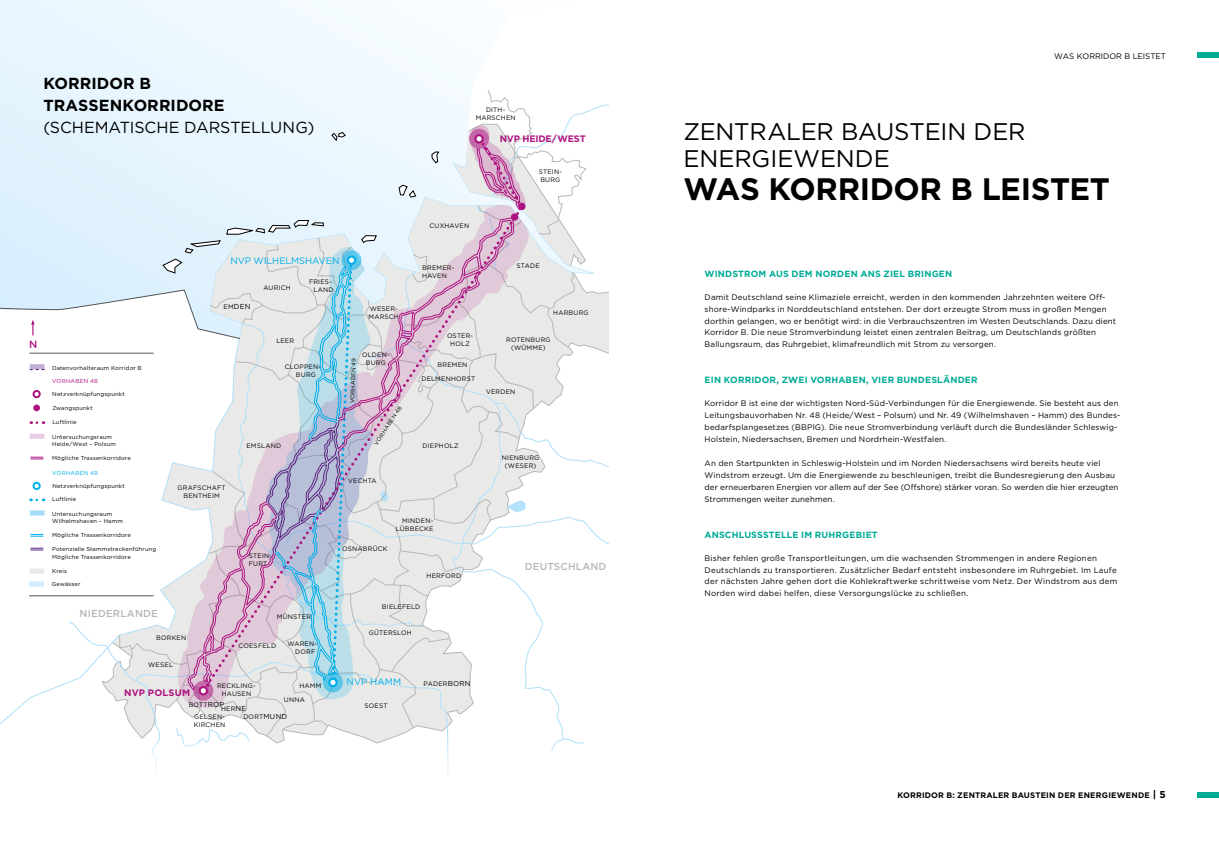
<style>
.page{position:relative;width:1219px;height:851px;background:#fff}
.page>*{position:absolute;margin:0;border:0;box-sizing:border-box;transform-origin:0 0}
.t1{font:700 31px "Gotham";letter-spacing:-.01em;color:#000}
.t2{font:24px/27px "Gotham";letter-spacing:-.01em;color:#000}
.t3{font:700 16px/22px "Gotham";letter-spacing:.005em;color:#000}
.t4{font:16px "Gotham";letter-spacing:-.005em;color:#000}
.t5{font:500 10.4px "Gotham";color:#ad1380}
.t6{font:500 10.1px "Gotham";letter-spacing:.015em;color:#b6b7b7}
.t7{font:9.4px "Gotham";letter-spacing:-.01em;color:#00aeea}
.t8{font:700 9.4px "Gotham";letter-spacing:-.02em;color:#ad1380}
.t9{font:700 9.4px "Gotham";letter-spacing:.015em;color:#ad1380}
.t10{font:700 9px "Gotham";letter-spacing:.02em;color:#00ab96}
.t11{font:8px/11.9px "Gotham";letter-spacing:.02em;color:#000}
.t12{font:700 8px "Gotham";letter-spacing:.025em;color:#000}
.t13{font:8px "Gotham";color:#000}
.t14{font:7.2px "Gotham";color:#000}
.t15{font:6.5px/7.9px "Gotham";letter-spacing:.03em;color:#000;text-align:center}
.t16{font:5.8px/7.8px "Gotham";letter-spacing:.025em;color:#000}
.t17{font:5.8px "Gotham";letter-spacing:.035em;color:#ad1380}
.t18{font:5.8px "Gotham";letter-spacing:.03em;color:#00aeea}
.s1{font-size:6.5px}
.s2{font-size:7.2px}
.s3{font-size:10px}
</style>
<div class="page">
<div style="left:1197px;top:53px;width:22px;height:5px;background:#00ab96"></div>
<div style="left:1197px;top:791px;width:22px;height:6px;background:#00ab96"></div>
<svg style="left:0;top:0;width:473px;height:89px"></svg>
<svg style="left:0;top:89px;width:609px;height:654px"></svg>
<h3 class="t3" style="left:43px;top:72px;width:183px">KORRIDOR B<br>TRASSENKORRIDORE</h3>
<h3 class="t4" style="left:43px;top:117px;width:272px">(SCHEMATISCHE DARSTELLUNG)</h3>
<p class="t15" style="left:476px;top:105px;width:42px">DITH-<br>MARSCHEN</p>
<p class="t8" style="left:500px;top:132px;width:88px">NVP HEIDE/WEST</p>
<p class="t15" style="left:539px;top:168px;width:25px;text-align:left">STEIN-<br>BURG</p>
<h3 class="t5" style="left:29px;top:337px;width:10px">N</h3>
<p class="t16" style="left:52px;top:363px;width:91px">Datenvorhalteraum Korridor B</p>
<p class="t16" style="left:52px;top:390px;width:74px">Netzverknüpfungspunkt</p>
<p class="t16" style="left:52px;top:404px;width:42px">Zwangspunkt</p>
<p class="t17" style="left:52px;top:377px;width:47px">VORHABEN 48</p>
<p class="t16" style="left:52px;top:418px;width:26px">Luftlinie</p>
<p class="t16" style="left:52px;top:432px;width:65px">Untersuchungsraum<br>Heide/West – Polsum</p>
<p class="t16" style="left:52px;top:454px;width:80px">Mögliche Trassenkorridore</p>
<p class="t18" style="left:52px;top:469px;width:47px">VORHABEN 49</p>
<p class="t16" style="left:52px;top:495px;width:26px">Luftlinie</p>
<p class="t16" style="left:52px;top:482px;width:74px">Netzverknüpfungspunkt</p>
<p class="t16" style="left:52px;top:509px;width:72px">Untersuchungsraum<br>Wilhelmshaven – Hamm</p>
<p class="t16" style="left:52px;top:531px;width:80px">Mögliche Trassenkorridore</p>
<p class="t15" style="left:430px;top:222px;width:41px">CUXHAVEN</p>
<p class="t7" style="left:231px;top:255px;width:110px">NVP WILHELMSHAVEN</p>
<p class="t14" style="left:224px;top:302px;width:28px"><span class="s1">EM</span>DEN</p>
<p class="t15" style="left:263px;top:283px;width:29px">AURICH</p>
<p class="t15" style="left:309px;top:277px;width:26px;text-align:right">FRIES-<br>LAND</p>
<p class="t15" style="left:276px;top:336px;width:19px">LEER</p>
<p class="t15" style="left:296px;top:362px;width:27px;text-align:left;text-indent:-11px">CLOPPEN-<br>BURG</p>
<p class="t15" style="left:246px;top:442px;width:36px">EMSLAND</p>
<p class="t15" style="left:369px;top:305px;width:32px;text-align:left">WESER-<br>MARSCH</p>
<p class="t15" style="left:362px;top:350px;width:29px">OLDEN-<br>BURG</p>
<p class="t16" style="left:348px;top:403px;width:47px;rotate:-88deg">VORHABEN 49</p>
<p class="t16" style="left:372px;top:442px;width:47px;rotate:-57deg">VORHABEN 48</p>
<p class="t15" style="left:422px;top:264px;width:34px;text-align:left">BREMER-<br>HAVEN</p>
<p class="t15" style="left:447px;top:332px;width:28px">OSTER-<br>HOLZ</p>
<p class="t15" style="left:421px;top:358px;width:55px;line-height:13.8px;text-align:left;text-indent:16px">BREMEN<br>DELMENHORST</p>
<p class="t15" style="left:422px;top:441px;width:37px">DIEPHOLZ</p>
<p class="t15" style="left:177px;top:483px;width:50px">GRAFSCHAFT<br>BENTHEIM</p>
<p class="t15" style="left:348px;top:477px;width:30px">VECHTA</p>
<p class="t15" style="left:396px;top:517px;width:39px;text-align:right">MINDEN-<br>LÜBBECKE</p>
<p class="t15" style="left:517px;top:261px;width:25px">STADE</p>
<p class="t15" style="left:553px;top:309px;width:37px">HARBURG</p>
<p class="t15" style="left:506px;top:336px;width:46px">ROTENBURG (WÜMME)</p>
<p class="t15" style="left:486px;top:387px;width:31px">VERDEN</p>
<p class="t15" style="left:502px;top:454px;width:39px">NIENBURG (WESER)</p>
<p class="t16" style="left:52px;top:545px;width:106px">Potenzielle Stammstreckenführung<br>Mögliche Trassenkorridore</p>
<p class="t15" style="left:249px;top:552px;width:25px;text-align:left">STEIN-<br>FURT</p>
<p class="t15" style="left:342px;top:544px;width:47px">OSNABRÜCK</p>
<p class="t16" style="left:52px;top:567px;width:16px">Kreis</p>
<p class="t16" style="left:52px;top:580px;width:30px">Gewässer</p>
<p class="t15" style="left:427px;top:571px;width:36px">HERFORD</p>
<p class="t6" style="left:80px;top:606px;width:80px">NIEDERLANDE</p>
<p class="t15" style="left:277px;top:612px;width:36px">MÜNSTER</p>
<p class="t15" style="left:382px;top:602px;width:40px">BIELEFELD</p>
<p class="t15" style="left:369px;top:629px;width:45px">GÜTERSLOH</p>
<p class="t15" style="left:156px;top:633px;width:31px">BORKEN</p>
<p class="t15" style="left:148px;top:660px;width:26px">WESEL</p>
<p class="t15" style="left:287px;top:639px;width:31px;text-align:right">WAREN-<br>DORF</p>
<p class="t15" style="left:238px;top:641px;width:39px">COESFELD</p>
<p class="t15" style="left:217px;top:681px;width:40px">RECKLING-<br>HAUSEN</p>
<p class="t15" style="left:194px;top:712px;width:33px;text-align:left">GELSEN-<br>KIRCHEN</p>
<p class="t7" style="left:347px;top:675px;width:56px">NVP HAMM</p>
<p class="t15" style="left:299px;top:681px;width:23px">HAMM</p>
<p class="t9" style="left:124px;top:686px;width:67px">NVP POLSUM</p>
<p class="t15" style="left:284px;top:696px;width:22px">UNNA</p>
<p class="t15" style="left:189px;top:700px;width:37px">BOTT<span class="s2">ROP</span></p>
<p class="t15" style="left:364px;top:701px;width:25px">SOEST</p>
<p class="t15" style="left:221px;top:704px;width:27px">HER<span class="s2">NE</span></p>
<p class="t15" style="left:243px;top:712px;width:45px">DORT<span class="s2">MUND</span></p>
<p class="t15" style="left:424px;top:679px;width:48px">PADER<span class="s2">BORN</span></p>
<p class="t6" style="left:525px;top:560px;width:83px">DEUTSCHLAND</p>
<p class="t13" style="left:1054px;top:51px;width:113px">WAS KORRIDOR B LEISTET</p>
<h2 class="t2" style="left:684px;top:117px;width:343px">ZENTRALER BAUSTEIN DER<br>ENERGIEWENDE</h2>
<h1 class="t1" style="left:684px;top:168px;width:428px">WAS KORRIDOR B LEISTET</h1>
<p class="t10" style="left:705px;top:267px;width:249px">WINDSTROM AUS DEM NORDEN ANS ZIEL BRINGEN</p>
<p class="t11" style="left:705px;top:291px;width:413px">Damit Deutschland seine Klimaziele erreicht, werden in den kommenden Jahrzehnten weitere Off&shy;shore-Windparks in Norddeutschland entstehen. Der dort erzeugte Strom muss in großen Mengen dorthin gelangen, wo er benötigt wird: in die Verbrauchszentren im Westen Deutschlands. Dazu dient Korridor B. Die neue Stromverbindung leistet einen zentralen Beitrag, um Deutschlands größten Ballungsraum, das Ruhrgebiet, klimafreundlich mit Strom zu versorgen.</p>
<p class="t10" style="left:705px;top:374px;width:275px">EIN KORRIDOR, ZWEI VORHABEN, VIER BUNDESLÄNDER</p>
<p class="t11" style="left:705px;top:397px;width:417px">Korridor B ist eine der wichtigsten Nord-Süd-Verbindungen für die Energiewende. Sie besteht aus den Leitungsbauvorhaben Nr. 48 (Heide/West – Polsum) und Nr. 49 (Wilhelmshaven – Hamm) des Bundes&shy;bedarfsplangesetzes (BBPlG). Die neue Stromverbindung verläuft durch die Bundesländer Schleswig-Holstein, Niedersachsen, Bremen und Nordrhein-Westfalen.</p>
<p class="t11" style="left:705px;top:457px;width:415px">An den Startpunkten in Schleswig-Holstein und im Norden Niedersachsens wird bereits heute viel Windstrom erzeugt. Um die Energiewende zu beschleunigen, treibt die Bundesregierung den Ausbau der erneuerbaren Energien vor allem auf der See (Offshore) stärker voran. So werden die hier erzeugten Strommengen weiter zunehmen.</p>
<p class="t10" style="left:705px;top:528px;width:175px">ANSCHLUSSSTELLE IM RUHRGEBIET</p>
<p class="t11" style="left:705px;top:551px;width:414px">Bisher fehlen große Transportleitungen, um die wachsenden Strommengen in andere Regionen Deutschlands zu transportieren. Zusätzlicher Bedarf entsteht insbesondere im Ruhrgebiet. Im Laufe der nächsten Jahre gehen dort die Kohlekraftwerke schrittweise vom Netz. Der Windstrom aus dem Norden wird dabei helfen, diese Versorgungslücke zu schließen.</p>
<p class="t12" style="left:897px;top:789px;width:270px">KORRIDOR B: ZENTRALER BAUSTEIN DER ENERGIEWENDE <span class="s3">| 5</span></p>
</div>
